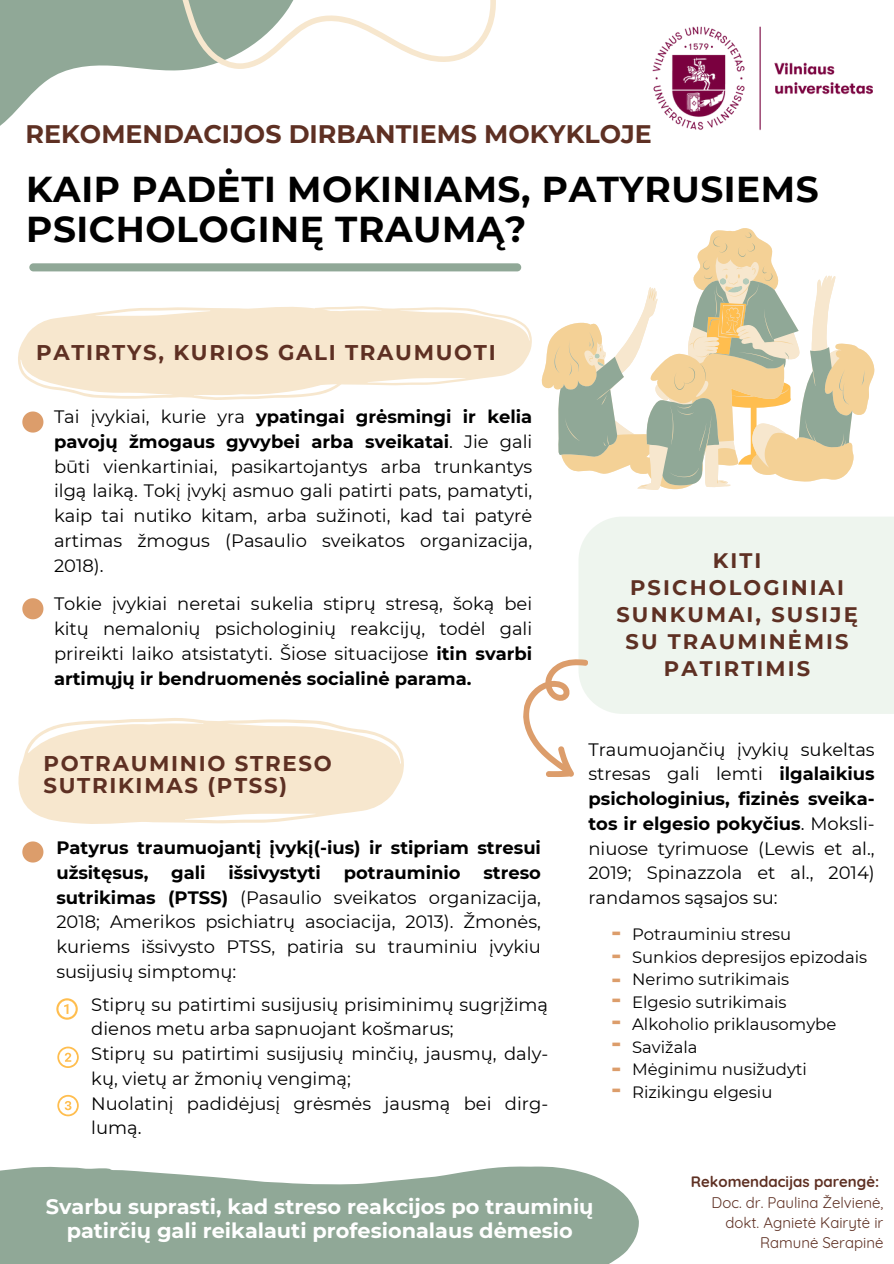
<style>
.page{position:relative;width:894px;height:1264px;background:#fff}
.page>*{position:absolute;margin:0;border:0;box-sizing:border-box;transform-origin:0 0}
.t1{font:700 35.85px/40.5px "Montserrat";letter-spacing:.015em;color:#000}
.t2{font:700 27px "Montserrat";color:#dc9d6b}
.t3{font:700 25.35px "Montserrat";color:#5e3023}
.t4{font:700 21.3px/22.5px "Montserrat";letter-spacing:.08em;color:#5e3023}
.t5{font:700 21px/27px "Montserrat";letter-spacing:.1em;color:#5e3023;text-align:center}
.t6{font:700 20.85px/23.7px "Montserrat";color:#fff;text-align:center}
.t7{font:17.85px/24.8px "Montserrat";color:#000;text-align:justify}
.t8{font:700 17.85px/24.8px "Montserrat";color:#000}
.t9{font:16.5px/22.5px "Montserrat";color:#000}
.t10{font:15px "Quicksand";color:#5e3023}
.t11{font:700 15px "Quicksand";color:#5e3023}
.s1{font-weight:700}
</style>
<div class="page">
<svg style="left:22px;top:411px;width:21px;height:21px"></svg>
<svg style="left:0;top:0;width:74px;height:126px;fill:#90a897"></svg>
<svg style="left:74px;top:0;width:422px;height:71px"></svg>
<svg style="left:541px;top:228px;width:333px;height:261px"></svg>
<svg style="left:554px;top:232px;width:310px;height:253px"></svg>
<div style="left:29px;top:263px;width:492px;height:8px;background:#90a897;border-radius:4px"></div>
<div style="left:579px;top:517px;width:314px;height:197px;background:#eef5ee"></div>
<svg style="left:523px;top:657px;width:65px;height:120px"></svg>
<svg style="left:18px;top:718px;width:386px;height:106px"></svg>
<svg style="left:22px;top:598px;width:21px;height:21px"></svg>
<svg style="left:22px;top:841px;width:21px;height:21px"></svg>
<img style="left:652px;top:26px;width:221px;height:105px">
<svg style="left:0;top:1166px;width:639px;height:97px;fill:#90a897"></svg>
<svg style="left:56px;top:998px;width:22px;height:21px"></svg>
<svg style="left:57px;top:1046px;width:22px;height:21px"></svg>
<svg style="left:57px;top:1094px;width:22px;height:22px"></svg>
<svg style="left:18px;top:306px;width:514px;height:94px"></svg>
<h5 class="t3" style="left:26px;top:118px;width:627px">REKOMENDACIJOS DIRBANTIEMS MOKYKLOJE</h5>
<p class="t1" style="left:26px;top:168px;width:793px">KAIP PADĖTI MOKINIAMS, PATYRUSIEMS<br>PSICHOLOGINĘ TRAUMĄ?</p>
<p class="t4" style="left:36px;top:340px;width:461px">PATIRTYS, KURIOS GALI TRAUMUOTI</p>
<h3 class="t7" style="left:54px;top:404px;width:479px">Tai įvykiai, kurie yra <span class="s1">ypatingai grėsmingi ir kelia pavojų žmogaus gyvybei arba sveikatai</span>. Jie gali būti vienkartiniai, pasikartojantys arba trunkantys ilgą laiką. Tokį įvykį asmuo gali patirti pats, pamatyti, kaip tai nutiko kitam, arba sužinoti, kad tai patyrė artimas žmogus (Pasaulio sveikatos organizacija, 2018).</h3>
<p class="t7" style="left:54px;top:591px;width:479px">Tokie įvykiai neretai sukelia stiprų stresą, šoką bei kitų nemalonių psichologinių reakcijų, todėl gali prireikti laiko atsistatyti. Šiose situacijose <span class="s1">itin svarbi artimųjų ir bendruomenės socialinė parama.</span></p>
<p class="t4" style="left:43px;top:751px;width:290px">POTRAUMINIO STRESO<br>SUTRIKIMAS (PTSS)</p>
<p class="t8" style="left:56px;top:835px;width:486px">Patyrus traumuojantį įvykį(-ius) ir stipriam stresui užsitęsus,</p>
<p class="t8" style="left:171px;top:860px;width:36px">gali</p>
<p class="t8" style="left:228px;top:860px;width:94px">išsivystyti</p>
<p class="t8" style="left:344px;top:860px;width:118px">potrauminio</p>
<p class="t7" style="left:56px;top:860px;width:486px;text-indent:427px"><span class="s1">streso sutrikimas (PTSS)</span> (Pasaulio sveikatos organizacija, 2018; Amerikos psichiatrų asociacija, 2013). Žmonės, kuriems išsivysto PTSS, patiria su trauminiu įvykiu susijusių simptomų:</p>
<p class="t7" style="left:91px;top:991px;width:458px;text-align:left">Stiprų su patirtimi susijusių prisiminimų sugrįžimą dienos metu arba sapnuojant košmarus;<br>Stiprų su patirtimi susijusių minčių, jausmų, daly&shy;kų, vietų ar žmonių vengimą;<br>Nuolatinį padidėjusį grėsmės jausmą bei dirg&shy;lumą.</p>
<p class="t5" style="left:616px;top:547px;width:243px">KITI<br>PSICHOLOGINIAI<br>SUNKUMAI, SUSIJĘ<br>SU TRAUMINĖMIS<br>PATIRTIMIS</p>
<h3 class="t7" style="left:588px;top:737px;width:288px">Traumuojančių įvykių sukeltas stresas gali lemti <span class="s1">ilgalaikius psichologinius, fizinės sveika&shy;tos ir elgesio pokyčius</span>. Moksli&shy;niuose tyrimuose (Lewis et al., 2019; Spinazzola et al., 2014) randamos sąsajos su:</h3>
<p class="t2" style="left:611px;top:914px;width:12px">-</p>
<p class="t2" style="left:611px;top:937px;width:12px">-</p>
<h3 class="t2" style="left:611px;top:961px;width:12px">-</h3>
<h5 class="t2" style="left:611px;top:981px;width:12px">-</h5>
<p class="t2" style="left:611px;top:1004px;width:12px">-</p>
<p class="t2" style="left:611px;top:1025px;width:12px">-</p>
<p class="t2" style="left:611px;top:1050px;width:12px">-</p>
<p class="t2" style="left:611px;top:1072px;width:12px">-</p>
<p class="t9" style="left:632px;top:922px;width:161px">Potrauminiu stresu</p>
<p class="t9" style="left:632px;top:945px;width:236px">Sunkios depresijos epizodais</p>
<p class="t9" style="left:632px;top:967px;width:206px">Nerimo sutrikimais<br>Elgesio sutrikimais<br>Alkoholio priklausomybe<br>Savižala</p>
<p class="t9" style="left:632px;top:1057px;width:176px">Mėginimu nusižudyti</p>
<p class="t9" style="left:632px;top:1080px;width:142px">Rizikingu elgesiu</p>
<h5 class="t6" style="left:46px;top:1194px;width:549px">Svarbu suprasti, kad streso reakcijos po trauminių patirčių gali reikalauti profesionalaus dėmesio</h5>
<p class="t11" style="left:690px;top:1172px;width:190px">Rekomendacijas parengė:</p>
<h2 class="t10" style="left:711px;top:1192px;width:173px">Doc. dr. Paulina Želvienė,</h2>
<h1 class="t10" style="left:725px;top:1212px;width:159px">dokt. Agnietė Kairytė ir</h1>
<p class="t10" style="left:759px;top:1232px;width:125px">Ramunė Serapinė</p>
</div>
